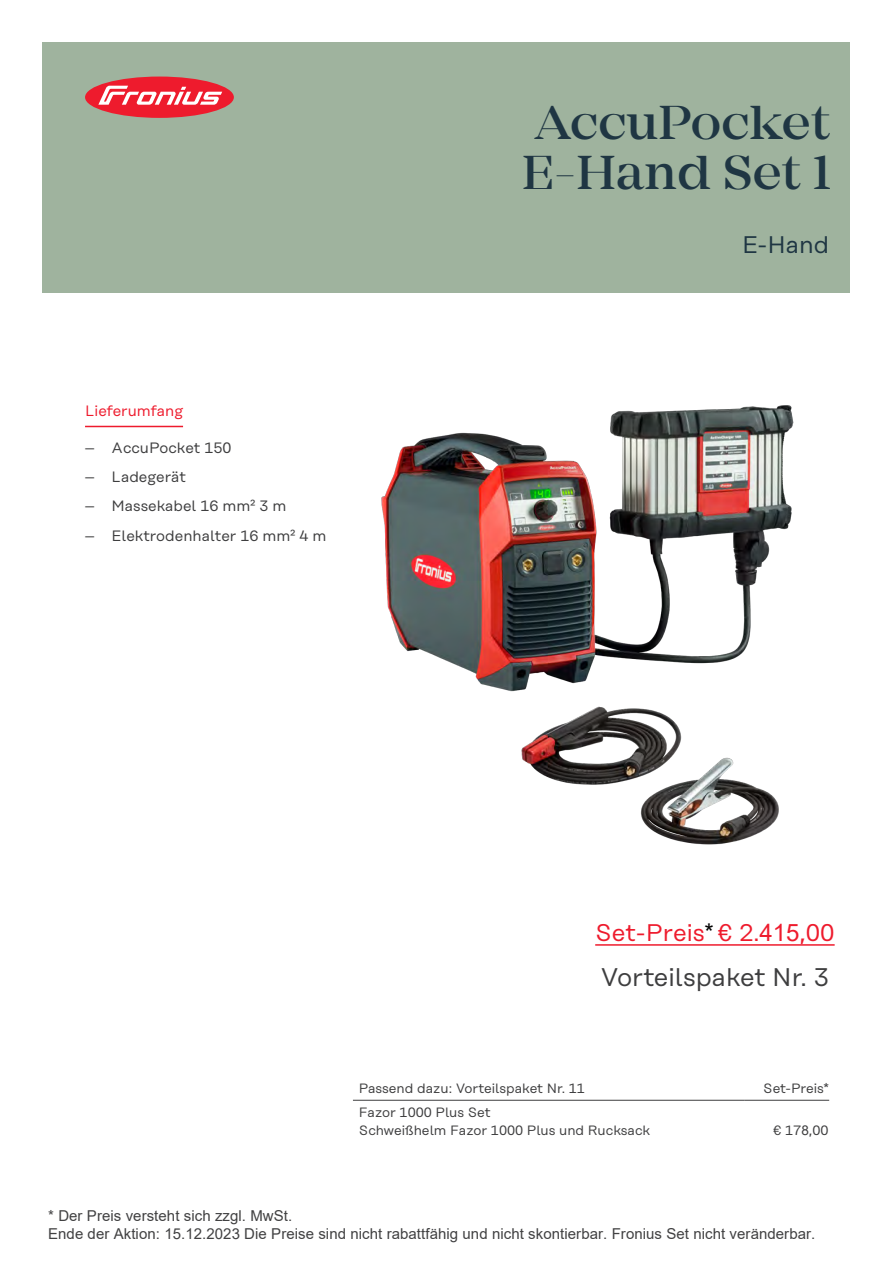
<style>
.page{position:relative;width:893px;height:1263px;background:#fff}
.page>*{position:absolute;margin:0;border:0;box-sizing:border-box;transform-origin:0 0}
.t1{font:500 49.5px/49.5px "Mirador";color:#1f3643}
.t2{font:25.5px "Rational Text";color:#3e3e3f}
.t3{font:24px "Rational Text";color:#ee1b2d}
.t4{font:24px "Rational Text";color:#1f3643}
.t5{font:24px "Arial";color:#000}
.t6{font:15px/18px "Arial";letter-spacing:.005em;color:#414142}
.t7{font:15px "Rational Text";color:#3e3e3f}
.t8{font:15px "Rational Text";color:#ee1b2d}
.t9{font:13.5px/18px "Rational Text";color:#3e3e3f}
.s1{font-family:"Arial"}
.s2{font-style:inherit}
</style>
<div class="page">
<div style="left:43px;top:43px;width:807px;height:250px;background:#9fb39e"></div>
<hr style="left:85px;top:426px;width:98px;height:1px;background:#ee1b2d">
<img style="left:381px;top:405px;width:413px;height:440px">
<hr style="left:595px;top:944px;width:240px;height:2px;background:#ee1b2d">
<hr style="left:353px;top:1100px;width:391px;height:1px;background:#3e3e3f">
<hr style="left:744px;top:1100px;width:85px;height:1px;background:#3e3e3f">
<div style="left:85px;top:77px;width:149px;height:41px;background:#ee1b2d;border-radius:50%"></div>
<svg style="left:98px;top:86px;width:124px;height:19px"></svg>
<h1 class="t1" style="left:522px;top:99px;width:310px">AccuPocket<br>E-Hand Set 1</h1>
<p class="t8" style="left:85px;top:402px;width:100px">Lieferumfang</p>
<p class="t7" style="left:85px;top:439px;width:148px">– AccuPocket 150</p>
<p class="t7" style="left:85px;top:468px;width:103px">– Ladegerät</p>
<p class="t7" style="left:85px;top:497px;width:203px">– Massekabel 16 mm² 3 m</p>
<p class="t7" style="left:85px;top:527px;width:243px">– Elektrodenhalter 16 mm² 4 m</p>
<h3 class="t4" style="left:742px;top:231px;width:88px">E-Hand</h3>
<h3 class="t5" style="left:704px;top:916px;width:11px">*</h3>
<h3 class="t3" style="left:595px;top:918px;width:241px">Set-Preis € 2.<span class="s1">415</span>,00</h3>
<h2 class="t2" style="left:601px;top:963px;width:230px">Vorteilspaket Nr. 3</h2>
<p class="t9" style="left:359px;top:1079px;width:228px">Passend dazu: Vorteilspaket Nr. 11</p>
<p class="t9" style="left:763px;top:1079px;width:67px">Set-Preis*</p>
<p class="t9" style="left:359px;top:1103px;width:293px">Fazor 1000 Plus Set<br>Schweißhelm Fazor 1000 Plus und Rucksack</p>
<p class="t9" style="left:773px;top:1121px;width:57px">€ 17<span class="s1">8</span>,00</p>
<p class="t6" style="left:48px;top:1206px;width:769px">* Der Preis versteht sich zzgl. MwSt.<br>Ende der Aktion: <span class="s2">15</span>.<span class="s2">12</span>.2023 Die Preise sind nicht rabattfähig und nicht skontierbar. Fronius Set nicht veränderbar.</p>
</div>
